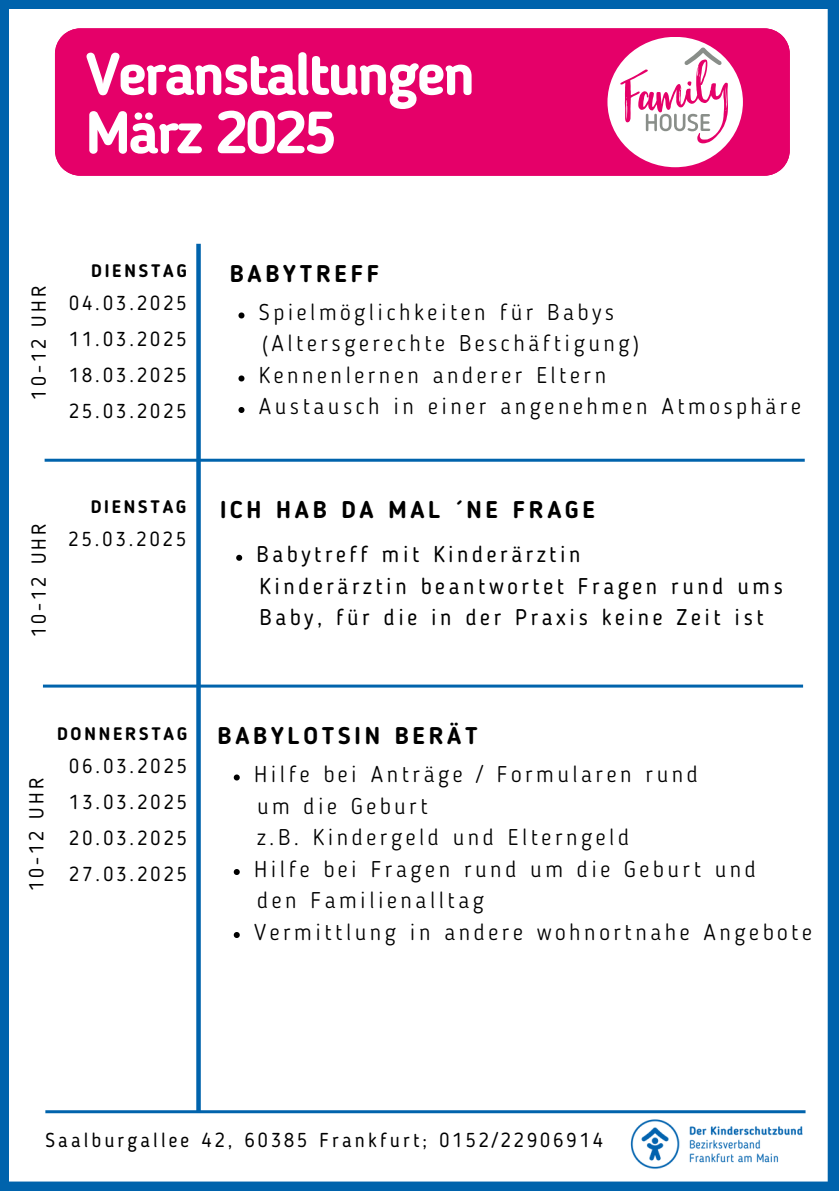
<style>
.page{position:relative;width:839px;height:1191px;background:#fff}
.page>*{position:absolute;margin:0;border:0;box-sizing:border-box;transform-origin:0 0}
.t1{font:700 59px/58.4px "Blogger Sans";letter-spacing:-.04em;color:#fff}
.t2{font:700 24px "Blogger Sans";letter-spacing:.155em;color:#000}
.t3{font:300 22.6px/31.6px "Blogger Sans";letter-spacing:.155em;color:#000}
.t4{font:22.6px/31.6px "Blogger Sans";letter-spacing:.155em;color:#000}
.t5{font:20px/36px "Blogger Sans";letter-spacing:.155em;color:#000;text-align:justify}
.t6{font:700 18px "Blogger Sans";letter-spacing:.155em;color:#000}
</style>
<div class="page">
<div style="left:55px;top:28px;width:734px;height:147px;background:#e50069"></div>
<div style="left:607px;top:37px;width:135px;height:130px;background:#fff;border-radius:50%"></div>
<svg style="left:620px;top:48px;width:108px;height:95px"></svg>
<img style="left:620px;top:1110px;width:186px;height:59px">
<div style="left:0;top:0;width:9px;height:1191px;background:#0063ac"></div>
<div style="left:0;top:1182px;width:838px;height:9px;background:#0063ac"></div>
<div style="left:827px;top:0;width:11px;height:1191px;background:#0063ac"></div>
<div style="left:0;top:0;width:838px;height:9px;background:#0063ac"></div>
<hr style="left:45px;top:1110px;width:760px;height:3px;background:#0063ac">
<hr style="left:45px;top:459px;width:759px;height:3px;background:#0063ac">
<svg style="left:238px;top:312px;width:6px;height:6px"></svg>
<svg style="left:238px;top:375px;width:6px;height:6px"></svg>
<svg style="left:238px;top:407px;width:6px;height:6px"></svg>
<svg style="left:234px;top:775px;width:6px;height:6px"></svg>
<svg style="left:234px;top:869px;width:6px;height:6px"></svg>
<svg style="left:234px;top:932px;width:6px;height:6px"></svg>
<hr style="left:43px;top:685px;width:760px;height:3px;background:#0063ac">
<svg style="left:236px;top:555px;width:6px;height:6px"></svg>
<div style="left:196px;top:244px;width:5px;height:867px;background:#0063ac"></div>
<p class="t1" style="left:86px;top:50px;width:391px">Veranstaltungen<br>März 2025</p>
<h2 class="t5" style="left:23px;top:400px;width:115px;rotate:-90deg">10-12 UHR</h2>
<h2 class="t6" style="left:91px;top:263px;width:97px">DIENSTAG</h2>
<h2 class="t5" style="left:69px;top:287px;width:119px">04.03.2025<br>11.03.2025<br>18.03.2025<br>25.03.2025</h2>
<p class="t5" style="left:23px;top:637px;width:115px;rotate:-90deg">10-12 UHR</p>
<p class="t6" style="left:91px;top:500px;width:97px">DIENSTAG</p>
<h4 class="t5" style="left:69px;top:523px;width:119px">25.03.2025</h4>
<p class="t2" style="left:230px;top:263px;width:151px">BABYTREFF</p>
<h1 class="t3" style="left:259px;top:298px;width:356px">Spielmöglichkeiten für Babys</h1>
<p class="t3" style="left:262px;top:330px;width:379px">(Altersgerechte Beschäftigung)</p>
<p class="t3" style="left:259px;top:361px;width:349px">Kennenlernen anderer Eltern</p>
<h4 class="t3" style="left:259px;top:393px;width:543px">Austausch in einer angenehmen Atmosphäre</h4>
<p class="t2" style="left:220px;top:500px;width:376px">ICH HAB DA MAL ´NE FRAGE</p>
<p class="t4" style="left:256px;top:541px;width:325px">Babytreff mit Kinderärztin</p>
<p class="t4" style="left:259px;top:572px;width:525px">Kinderärztin beantwortet Fragen rund ums<br>Baby, für die in der Praxis keine Zeit ist</p>
<p class="t5" style="left:20px;top:891px;width:115px;rotate:-90deg">10-12 UHR</p>
<h4 class="t6" style="left:57px;top:727px;width:132px">DONNERSTAG</h4>
<h2 class="t5" style="left:69px;top:750px;width:119px">06.03.2025</h2>
<p class="t5" style="left:69px;top:786px;width:119px">13.03.2025</p>
<h3 class="t5" style="left:69px;top:822px;width:119px">20.03.2025</h3>
<p class="t5" style="left:69px;top:858px;width:119px">27.03.2025</p>
<h3 class="t2" style="left:218px;top:725px;width:261px">BABYLOTSIN BERÄT</h3>
<p class="t3" style="left:254px;top:760px;width:445px">Hilfe bei Anträge / Formularen rund</p>
<p class="t3" style="left:257px;top:792px;width:373px">um die Geburt<br>z.B. Kindergeld und Elterngeld</p>
<p class="t3" style="left:254px;top:855px;width:503px">Hilfe bei Fragen rund um die Geburt und</p>
<p class="t3" style="left:257px;top:886px;width:228px">den Familienalltag</p>
<p class="t3" style="left:254px;top:918px;width:559px">Vermittlung in andere wohnortnahe Angebote</p>
<p class="t5" style="left:45px;top:1124px;width:559px">Saalburgallee 42, 60385 Frankfurt; 0152/22906914</p>
</div>
